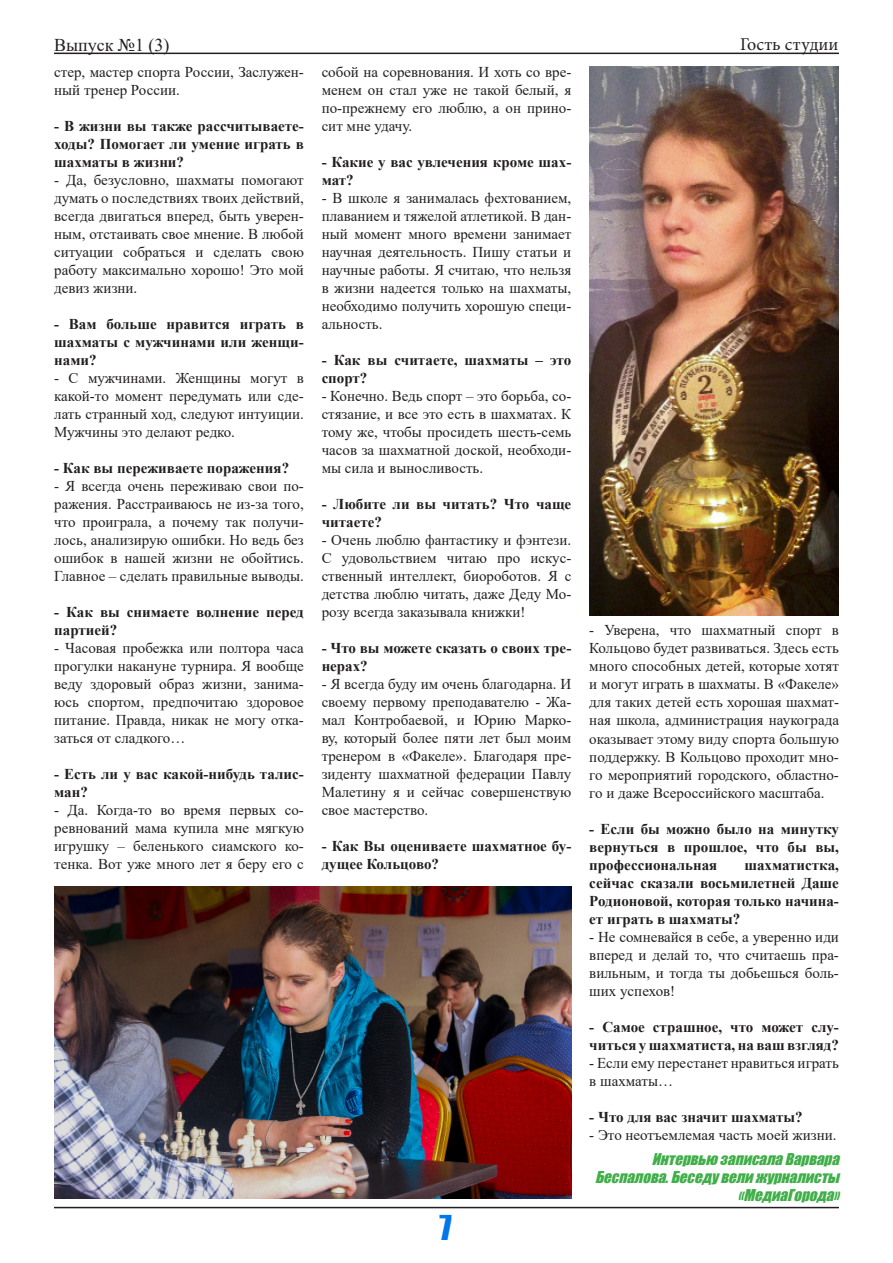
<style>
.page{position:relative;width:893px;height:1263px;background:#fff}
.page>*{position:absolute;margin:0;border:0;box-sizing:border-box;transform-origin:0 0}
.t1{font:31.5px "Impact";color:#0078e9}
.t2{font:18px "Times New Roman";color:#231f20}
.t3{font:18px "Minion Pro";color:#231f20}
.Стиль_абзаца_1{font:15px/18px "Times New Roman";color:#231f20;text-align:justify}
.Стиль_абзаца_4{font:700 15px/18px "Times New Roman";color:#231f20}
.Стиль_абзаца_3{font:italic 15px "Impact";color:#40ae49}
.Стиль_абзаца_1-2{font:700 15px/18px "Times New Roman";color:#231f20}
.Стиль_абзаца_4-2{font:15px/18px "Times New Roman";color:#231f20}
</style>
<div class="page">
<img style="left:54px;top:886px;width:517px;height:312px">
<img style="left:589px;top:67px;width:250px;height:549px">
<hr style="left:54px;top:53px;width:785px;height:1px;background:#231f20">
<hr style="left:54px;top:1207px;width:785px;height:1px;background:#231f20">
<p class="t2" style="left:54px;top:32px;width:117px">Выпуск №1 (3)</p>
<p class="Стиль_абзаца_4-2" style="left:54px;top:63px;width:251px">стер, мастер спорта России, Заслужен&shy;ный тренер России.</p>
<p class="Стиль_абзаца_4" style="left:54px;top:117px;width:251px;text-align:justify">- В жизни вы также рассчитываете&shy;ходы? Помогает ли умение играть в шахматы в жизни?</p>
<p class="Стиль_абзаца_1" style="left:54px;top:171px;width:251px">- Да, безусловно, шахматы помогают думать о последствиях твоих действий, всегда двигаться вперед, быть уверен&shy;ным, отстаивать свое мнение. В любой ситуации собраться и сделать свою работу максимально хорошо! Это мой девиз жизни.</p>
<p class="Стиль_абзаца_4" style="left:54px;top:315px;width:251px;text-align:justify">- Вам больше нравится играть в шахматы с мужчинами или женщи&shy;нами?</p>
<p class="Стиль_абзаца_1" style="left:54px;top:369px;width:251px">- С мужчинами. Женщины могут в какой-то момент передумать или сде&shy;лать странный ход, следуют интуиции.<br>Мужчины это делают редко.</p>
<p class="Стиль_абзаца_4" style="left:54px;top:459px;width:236px">- Как вы переживаете поражения?</p>
<p class="Стиль_абзаца_1" style="left:54px;top:477px;width:251px">- Я всегда очень переживаю свои по&shy;ражения. Расстраиваюсь не из-за того, что проиграла, а почему так получи&shy;лось, анализирую ошибки. Но ведь без ошибок в нашей жизни не обойтись.<br>Главное – сделать правильные выводы.</p>
<p class="Стиль_абзаца_4" style="left:54px;top:603px;width:251px">- Как вы снимаете волнение перед партией?</p>
<p class="Стиль_абзаца_1" style="left:54px;top:639px;width:251px">- Часовая пробежка или полтора часа прогулки накануне турнира. Я вообще веду здоровый образ жизни, занима&shy;юсь спортом, предпочитаю здоровое питание. Правда, никак не могу отка&shy;заться от сладкого…</p>
<p class="Стиль_абзаца_4" style="left:54px;top:765px;width:251px">- Есть ли у вас какой-нибудь талис&shy;ман?</p>
<p class="Стиль_абзаца_1" style="left:54px;top:801px;width:251px">- Да. Когда-то во время первых со&shy;ревнований мама купила мне мягкую игрушку – беленького сиамского ко&shy;тенка. Вот уже много лет я беру его с</p>
<p class="Стиль_абзаца_1" style="left:322px;top:63px;width:251px">собой на соревнования. И хоть со вре&shy;менем он стал уже не такой белый, я по-прежнему его люблю, а он прино&shy;сит мне удачу.</p>
<p class="Стиль_абзаца_4" style="left:322px;top:153px;width:251px">- Какие у вас увлечения кроме шах&shy;мат?</p>
<p class="Стиль_абзаца_1" style="left:322px;top:189px;width:251px">- В школе я занималась фехтованием, плаванием и тяжелой атлетикой. В дан&shy;ный момент много времени занимает научная деятельность. Пишу статьи и научные работы. Я считаю, что нельзя в жизни надеется только на шахматы, необходимо получить хорошую специ&shy;альность.</p>
<p class="Стиль_абзаца_4" style="left:322px;top:351px;width:251px">- Как вы считаете, шахматы – это спорт?</p>
<p class="Стиль_абзаца_1" style="left:322px;top:387px;width:251px">- Конечно. Ведь спорт – это борьба, со&shy;стязание, и все это есть в шахматах. К тому же, чтобы просидеть шесть-семь часов за шахматной доской, необходи&shy;мы сила и выносливость.</p>
<p class="Стиль_абзаца_4" style="left:322px;top:495px;width:251px">- Любите ли вы читать? Что чаще читаете?</p>
<p class="Стиль_абзаца_1" style="left:322px;top:531px;width:251px">- Очень люблю фантастику и фэнтези.<br>С удовольствием читаю про искус&shy;ственный интеллект, биороботов. Я с детства люблю читать, даже Деду Мо&shy;розу всегда заказывала книжки!</p>
<p class="Стиль_абзаца_4" style="left:322px;top:639px;width:251px">- Что вы можете сказать о своих тре&shy;нерах?</p>
<p class="Стиль_абзаца_1" style="left:322px;top:675px;width:251px">- Я всегда буду им очень благодарна. И своему первому преподавателю - Жа&shy;мал Контробаевой, и Юрию Марко&shy;ву, который более пяти лет был моим тренером в «Факеле». Благодаря пре&shy;зиденту шахматной федерации Павлу Малетину я и сейчас совершенствую свое мастерство.</p>
<p class="Стиль_абзаца_4" style="left:322px;top:837px;width:251px">- Как Вы оцениваете шахматное бу&shy;дущее Кольцово?</p>
<p class="t1" style="left:439px;top:1203px;width:14px">7</p>
<p class="t3" style="left:740px;top:32px;width:100px">Гость студии</p>
<p class="Стиль_абзаца_1" style="left:589px;top:621px;width:251px">- Уверена, что шахматный спорт в Кольцово будет развиваться. Здесь есть много способных детей, которые хотят и могут играть в шахматы. В «Факеле» для таких детей есть хорошая шахмат&shy;ная школа, администрация наукограда оказывает этому виду спорта большую поддержку. В Кольцово проходит мно&shy;го мероприятий городского, областно&shy;го и даже Всероссийского масштаба.</p>
<p class="Стиль_абзаца_4" style="left:589px;top:819px;width:251px;text-align:justify">- Если бы можно было на минутку вернуться в прошлое, что бы вы, профессиональная</p>
<p class="Стиль_абзаца_4" style="left:589px;top:855px;width:251px;text-align:justify;text-indent:155px">шахматистка, сейчас сказали восьмилетней Даше Родионовой, которая только начина&shy;ет играть в шахматы?</p>
<p class="Стиль_абзаца_1" style="left:589px;top:927px;width:251px">- Не сомневайся в себе, а уверенно иди вперед и делай то, что считаешь пра&shy;вильным, и тогда ты добьешься боль&shy;ших успехов!</p>
<p class="Стиль_абзаца_1-2" style="left:589px;top:1017px;width:251px">- Самое страшное, что может слу&shy;читься у шахматиста, на ваш взгляд?</p>
<p class="Стиль_абзаца_1" style="left:589px;top:1053px;width:251px">- Если ему перестанет нравиться играть</p>
<p class="Стиль_абзаца_1" style="left:589px;top:1071px;width:85px">в шахматы…</p>
<p class="Стиль_абзаца_4" style="left:589px;top:1107px;width:215px">- Что для вас значит шахматы?</p>
<p class="Стиль_абзаца_1" style="left:589px;top:1125px;width:249px">- Это неотъемлемая часть моей жизни.</p>
<p class="Стиль_абзаца_3" style="left:652px;top:1147px;width:194px">Интервью записалаВарвара</p>
<p class="Стиль_абзаца_3" style="left:595px;top:1165px;width:251px">Беспалова.Беседувелижурналисты</p>
<p class="Стиль_абзаца_3" style="left:738px;top:1183px;width:108px">«МедиаГорода»</p>
</div>
